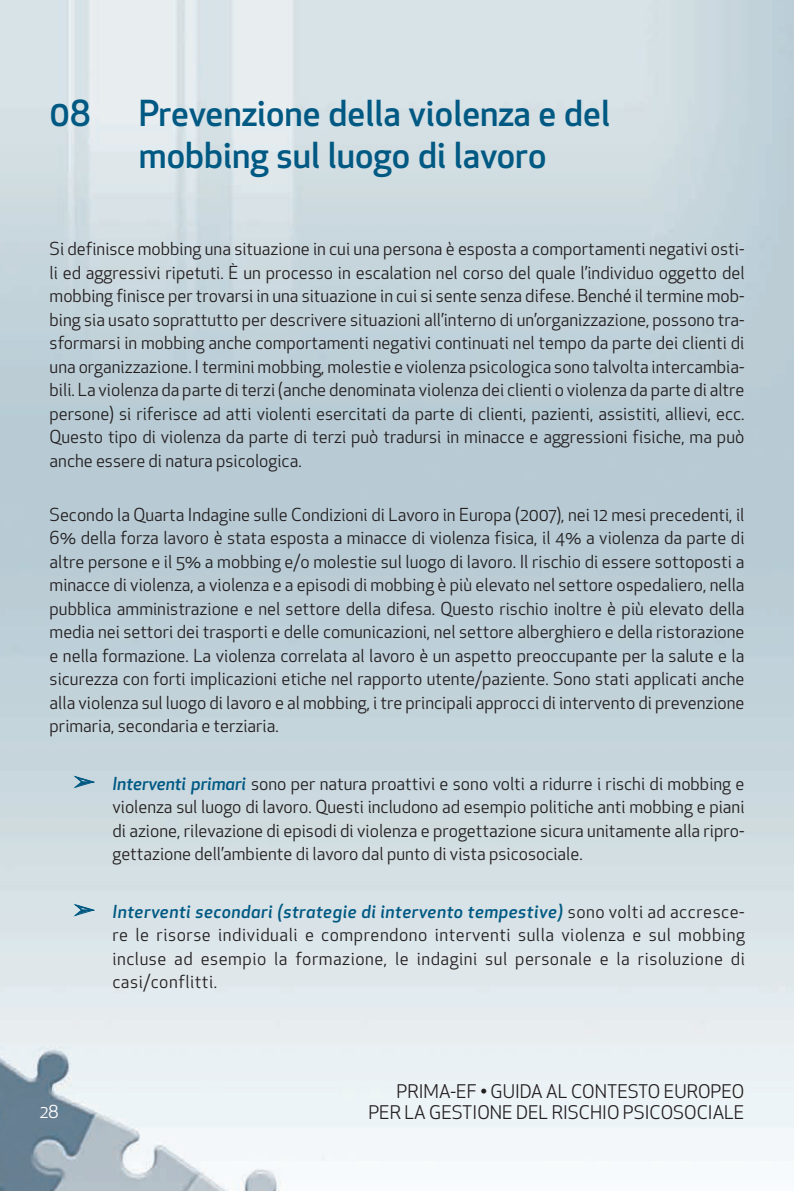
<style>
.page{position:relative;width:794px;height:1191px;background:#fff}
.page>*{position:absolute;margin:0;border:0;box-sizing:border-box;transform-origin:0 0}
.t1{font:500 35px/42.7px "Apex New";color:#005983}
.t2{font:18.38px "Apex New";color:#231f20}
.t3{font:17.5px/23.4px "Apex New";color:#231f20;text-align:justify}
.t4{font:17.5px "Apex New";color:#fff}
.s1{color:#005983}
.s2{font-weight:500;font-style:italic;color:#005983}
</style>
<div class="page">
<img style="left:0;top:0;width:794px;height:1191px">
<p class="t1" style="left:50px;top:95px;width:42px">08</p>
<p class="t1" style="left:139px;top:95px;width:472px">Prevenzione della violenza e del mobbing sul luogo di lavoro</p>
<p class="t3" style="left:50px;top:239px;width:696px">Si definisce mobbing una situazione in cui una persona è esposta a comportamenti negativi osti&shy;li ed aggressivi ripetuti. È un processo in escalation nel corso del quale l’individuo oggetto del mobbing finisce per trovarsi in una situazione in cui si sente senza difese. Benché il termine mob&shy;bing sia usato soprattutto per descrivere situazioni all’interno di un’organizzazione, possono tra&shy;sformarsi in mobbing anche comportamenti negativi continuati nel tempo da parte dei clienti di una organizzazione. I termini mobbing, molestie e violenza psicologica sono talvolta intercambia&shy;bili. La violenza da parte di terzi (anche denominata violenza dei clienti o violenza da parte di altre persone) si riferisce ad atti violenti esercitati da parte di clienti, pazienti, assistiti, allievi, ecc.<br>Questo tipo di violenza da parte di terzi può tradursi in minacce e aggressioni fisiche, ma può anche essere di natura psicologica.</p>
<p class="t3" style="left:50px;top:504px;width:696px">Secondo la Quarta Indagine sulle Condizioni di Lavoro in Europa (2007), nei 12 mesi precedenti, il 6% della forza lavoro è stata esposta a minacce di violenza fisica, il 4% a violenza da parte di altre persone e il 5% a mobbing e/o molestie sul luogo di lavoro. Il rischio di essere sottoposti a minacce di violenza, a violenza e a episodi di mobbing è più elevato nel settore ospedaliero, nella pubblica amministrazione e nel settore della difesa. Questo rischio inoltre è più elevato della media nei settori dei trasporti e delle comunicazioni, nel settore alberghiero e della ristorazione e nella formazione. La violenza correlata al lavoro è un aspetto preoccupante per la salute e la sicurezza con forti implicazioni etiche nel rapporto utente/paziente. Sono stati applicati anche alla violenza sul luogo di lavoro e al mobbing, i tre principali approcci di intervento di prevenzione primaria, secondaria e terziaria.</p>
<p class="t3" style="left:112px;top:773px;width:633px;text-indent:-38px"><span class="s1">➢</span> <span class="s2">Interventi primari</span> sono per natura proattivi e sono volti a ridurre i rischi di mobbing e violenza sul luogo di lavoro. Questi includono ad esempio politiche anti mobbing e piani di azione, rilevazione di episodi di violenza e progettazione sicura unitamente alla ripro&shy;gettazione dell’ambiente di lavoro dal punto di vista psicosociale.</p>
<p class="t3" style="left:112px;top:901px;width:634px;text-indent:-38px"><span class="s1">➢</span> <span class="s2">Interventi secondari (strategie di intervento tempestive)</span> sono volti ad accresce&shy;re le risorse individuali e comprendono interventi sulla violenza e sul mobbing incluse ad esempio la formazione, le indagini sul personale e la risoluzione di casi/conflitti.</p>
<p class="t2" style="left:396px;top:1084px;width:349px">PRIMA-EF • GUIDA AL CONTESTO EUROPEO</p>
<p class="t4" style="left:40px;top:1104px;width:20px">28</p>
<p class="t2" style="left:368px;top:1105px;width:377px">PER LA GESTIONE DEL RISCHIO PSICOSOCIALE</p>
</div>
